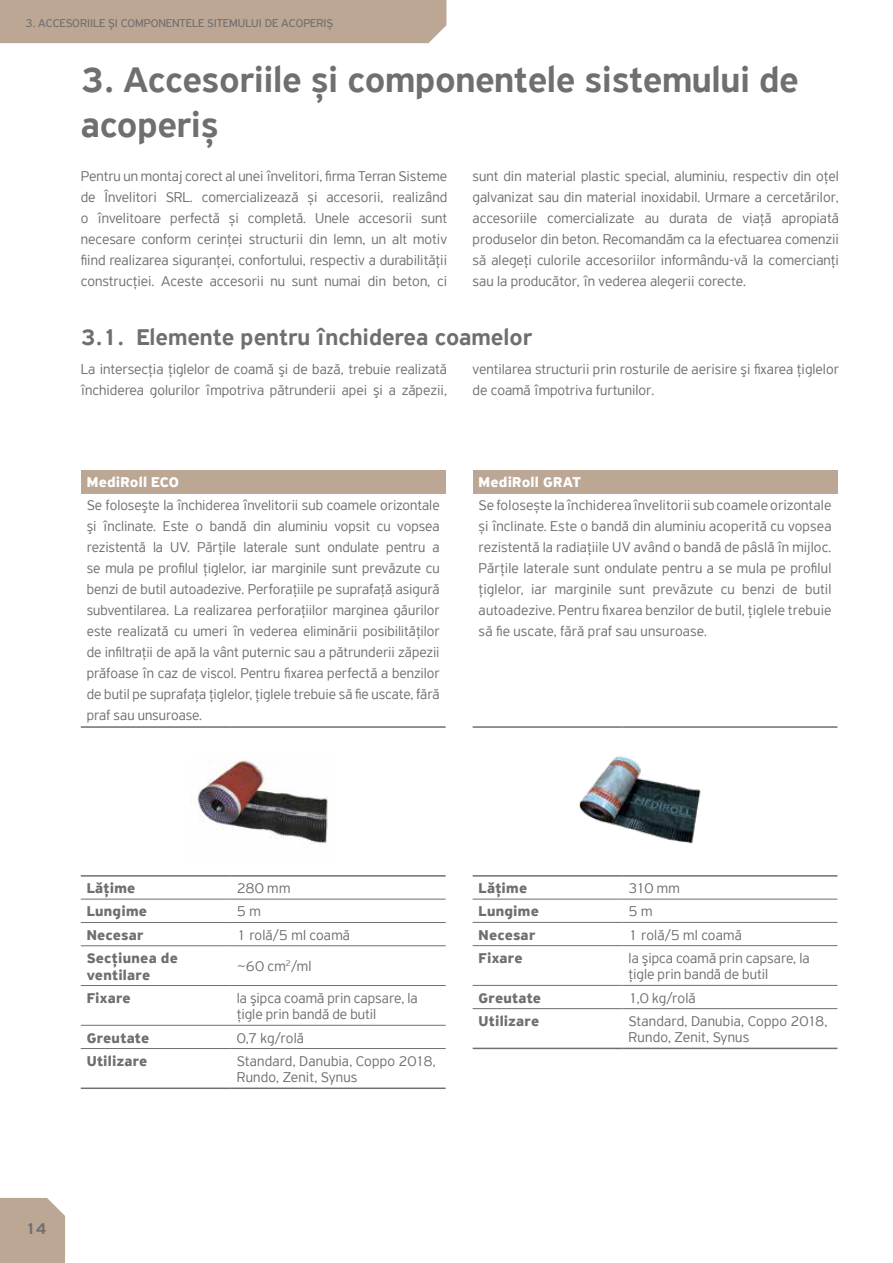
<style>
.page{position:relative;width:893px;height:1263px;background:#fff}
.page>*{position:absolute;margin:0;border:0;box-sizing:border-box;transform-origin:0 0}
.t1{font:500 37.5px/45px "PF Highway Sans Pro";letter-spacing:-.01em;color:#706f6f}
.t2{font:500 24px "PF Highway Sans Pro";color:#706f6f}
.t3{font:500 16.5px "PF Highway Sans Pro";color:#706f6f}
.t4{font:300 15px/21px "PF Highway Sans Pro";color:#706f6f}
.t5{font:700 15px/16.5px "PF Highway Sans Pro";letter-spacing:.015em;color:#706f6f}
.t6{font:700 15px "PF Highway Sans Pro";letter-spacing:.015em;color:#fff}
.t7{font:12px "PF Highway Sans Pro";color:#706f6f}
</style>
<div class="page">
<div style="left:0;top:1198px;width:65px;height:65px;background:#bca694"></div>
<div style="left:0;top:0;width:446px;height:43px;background:#bca694"></div>
<img style="left:190px;top:760px;width:138px;height:84px">
<div style="left:81px;top:470px;width:365px;height:23px;background:#bca694"></div>
<hr style="left:81px;top:1087px;width:150px;height:2px;background:#706f6f">
<hr style="left:231px;top:1087px;width:215px;height:2px;background:#706f6f">
<hr style="left:81px;top:899px;width:150px;height:1px;background:#706f6f">
<hr style="left:231px;top:899px;width:215px;height:1px;background:#706f6f">
<hr style="left:81px;top:922px;width:150px;height:1px;background:#706f6f">
<hr style="left:231px;top:922px;width:215px;height:1px;background:#706f6f">
<hr style="left:81px;top:945px;width:150px;height:1px;background:#706f6f">
<hr style="left:231px;top:945px;width:215px;height:1px;background:#706f6f">
<hr style="left:81px;top:985px;width:150px;height:1px;background:#706f6f">
<hr style="left:231px;top:985px;width:215px;height:1px;background:#706f6f">
<hr style="left:81px;top:1025px;width:150px;height:1px;background:#706f6f">
<hr style="left:231px;top:1025px;width:215px;height:1px;background:#706f6f">
<hr style="left:81px;top:1048px;width:150px;height:1px;background:#706f6f">
<hr style="left:231px;top:1048px;width:215px;height:1px;background:#706f6f">
<hr style="left:81px;top:726px;width:150px;height:2px;background:#706f6f">
<hr style="left:231px;top:726px;width:215px;height:2px;background:#706f6f">
<hr style="left:81px;top:875px;width:150px;height:2px;background:#706f6f">
<hr style="left:231px;top:875px;width:215px;height:2px;background:#706f6f">
<img style="left:579px;top:756px;width:122px;height:88px">
<div style="left:473px;top:470px;width:364px;height:23px;background:#bca694"></div>
<hr style="left:473px;top:726px;width:150px;height:2px;background:#706f6f">
<hr style="left:623px;top:726px;width:214px;height:2px;background:#706f6f">
<hr style="left:473px;top:875px;width:150px;height:2px;background:#706f6f">
<hr style="left:623px;top:875px;width:214px;height:2px;background:#706f6f">
<hr style="left:473px;top:1048px;width:150px;height:1px;background:#706f6f">
<hr style="left:623px;top:1048px;width:214px;height:1px;background:#706f6f">
<hr style="left:473px;top:899px;width:150px;height:1px;background:#706f6f">
<hr style="left:623px;top:899px;width:214px;height:1px;background:#706f6f">
<hr style="left:473px;top:922px;width:150px;height:1px;background:#706f6f">
<hr style="left:623px;top:922px;width:214px;height:1px;background:#706f6f">
<hr style="left:473px;top:985px;width:150px;height:1px;background:#706f6f">
<hr style="left:623px;top:985px;width:214px;height:1px;background:#706f6f">
<hr style="left:473px;top:1008px;width:150px;height:1px;background:#706f6f">
<hr style="left:623px;top:1008px;width:214px;height:1px;background:#706f6f">
<hr style="left:473px;top:945px;width:150px;height:1px;background:#706f6f">
<hr style="left:623px;top:945px;width:214px;height:1px;background:#706f6f">
<p class="t7" style="left:26px;top:16px;width:309px">3. ACCESORIILE ȘI COMPONENTELE SITEMULUI DE ACOPERIȘ</p>
<h1 class="t1" style="left:81px;top:58px;width:719px">3. Accesoriile și componentele sistemului de acoperiș</h1>
<p class="t4" style="left:81px;top:165px;width:368px;text-align:justify">Pentru un montaj corect al unei învelitori, firma Terran Sisteme de Învelitori SRL. comercializează și accesorii, realizând o învelitoare perfectă și completă. Unele accesorii sunt necesare conform cerinţei structurii din lemn, un alt motiv fiind realizarea siguranţei, confortului, respectiv a durabilităţii construcţiei. Aceste accesorii nu sunt numai din beton, ci</p>
<p class="t4" style="left:473px;top:165px;width:368px;text-align:justify">sunt din material plastic special, aluminiu, respectiv din oţel galvanizat sau din material inoxidabil. Urmare a cercetărilor, accesoriile comercializate au durata de viaţă apropiată produselor din beton. Recomandăm ca la efectuarea comenzii să alegeţi culorile accesoriilor informându-vă la comercianţi sau la producător, în vederea alegerii corecte.</p>
<h2 class="t2" style="left:81px;top:323px;width:453px">3.1. Elemente pentru închiderea coamelor</h2>
<p class="t4" style="left:81px;top:359px;width:368px">La intersecţia ţiglelor de coamă şi de bază, trebuie realizată închiderea golurilor împotriva pătrunderii apei şi a zăpezii,</p>
<p class="t4" style="left:473px;top:359px;width:368px">ventilarea structurii prin rosturile de aerisire şi fixarea ţiglelor de coamă împotriva furtunilor.</p>
<p class="t6" style="left:87px;top:473px;width:94px">MediRoll ECO</p>
<p class="t4" style="left:87px;top:495px;width:354px;text-align:justify">Se foloseşte la închiderea învelitorii sub coamele orizontale şi înclinate. Este o bandă din aluminiu vopsit cu vopsea rezistentă la UV. Părţile laterale sunt ondulate pentru a se mula pe profilul ţiglelor, iar marginile sunt prevăzute cu benzi de butil autoadezive. Perforaţiile pe suprafaţă asigură subventilarea. La realizarea perforaţiilor marginea găurilor este realizată cu umeri în vederea eliminării posibilităţilor de infiltraţii de apă la vânt puternic sau a pătrunderii zăpezii prăfoase în caz de viscol. Pentru fixarea perfectă a benzilor de butil pe suprafaţa ţiglelor, ţiglele trebuie să fie uscate, fără praf sau unsuroase.</p>
<p class="t6" style="left:479px;top:473px;width:104px">MediRoll GRAT</p>
<p class="t4" style="left:479px;top:495px;width:354px;text-align:justify">Se folosește la închiderea învelitorii sub coamele orizontale și înclinate. Este o bandă din aluminiu acoperită cu vopsea rezistentă la radiaţiile UV având o bandă de pâslă în mijloc.<br>Părţile laterale sunt ondulate pentru a se mula pe profilul ţiglelor, iar marginile sunt prevăzute cu benzi de butil autoadezive. Pentru fixarea benzilor de butil, ţiglele trebuie să fie uscate, fără praf sau unsuroase.</p>
<p class="t5" style="left:87px;top:880px;width:50px">Lăţime</p>
<p class="t4" style="left:237px;top:878px;width:55px">280 mm</p>
<p class="t5" style="left:87px;top:904px;width:62px">Lungime</p>
<p class="t4" style="left:237px;top:901px;width:25px">5 m</p>
<p class="t5" style="left:87px;top:927px;width:58px">Necesar</p>
<p class="t4" style="left:237px;top:924px;width:115px">1 rolă/5 ml coamă</p>
<p class="t5" style="left:87px;top:950px;width:93px">Secţiunea de ventilare</p>
<p class="t4" style="left:237px;top:956px;width:76px">~60 cm<sup>2</sup>/ml</p>
<p class="t5" style="left:87px;top:990px;width:45px">Fixare</p>
<p class="t4" style="left:237px;top:989px;width:182px;line-height:16.5px">la şipca coamă prin capsare, la ţigle prin bandă de butil</p>
<p class="t5" style="left:87px;top:1030px;width:64px">Greutate</p>
<p class="t4" style="left:237px;top:1027px;width:69px">0,7 kg/rolă</p>
<p class="t5" style="left:87px;top:1053px;width:62px">Utilizare</p>
<p class="t4" style="left:237px;top:1052px;width:200px;line-height:16.5px">Standard, Danubia, Coppo 2018,<br>Rundo, Zenit, Synus</p>
<p class="t5" style="left:479px;top:880px;width:50px">Lăţime</p>
<p class="t4" style="left:629px;top:878px;width:53px">310 mm</p>
<p class="t5" style="left:479px;top:904px;width:62px">Lungime</p>
<p class="t4" style="left:629px;top:901px;width:25px">5 m</p>
<p class="t5" style="left:479px;top:927px;width:58px">Necesar</p>
<p class="t4" style="left:629px;top:924px;width:115px">1 rolă/5 ml coamă</p>
<p class="t5" style="left:479px;top:950px;width:45px">Fixare</p>
<p class="t4" style="left:629px;top:950px;width:182px;line-height:16.5px">la şipca coamă prin capsare, la ţigle prin bandă de butil</p>
<p class="t5" style="left:479px;top:990px;width:64px">Greutate</p>
<p class="t4" style="left:629px;top:987px;width:69px">1,0 kg/rolă</p>
<p class="t5" style="left:479px;top:1013px;width:62px">Utilizare</p>
<p class="t4" style="left:629px;top:1013px;width:200px;line-height:16.5px">Standard, Danubia, Coppo 2018,<br>Rundo, Zenit, Synus</p>
<p class="t3" style="left:26px;top:1218px;width:22px">14</p>
</div>
